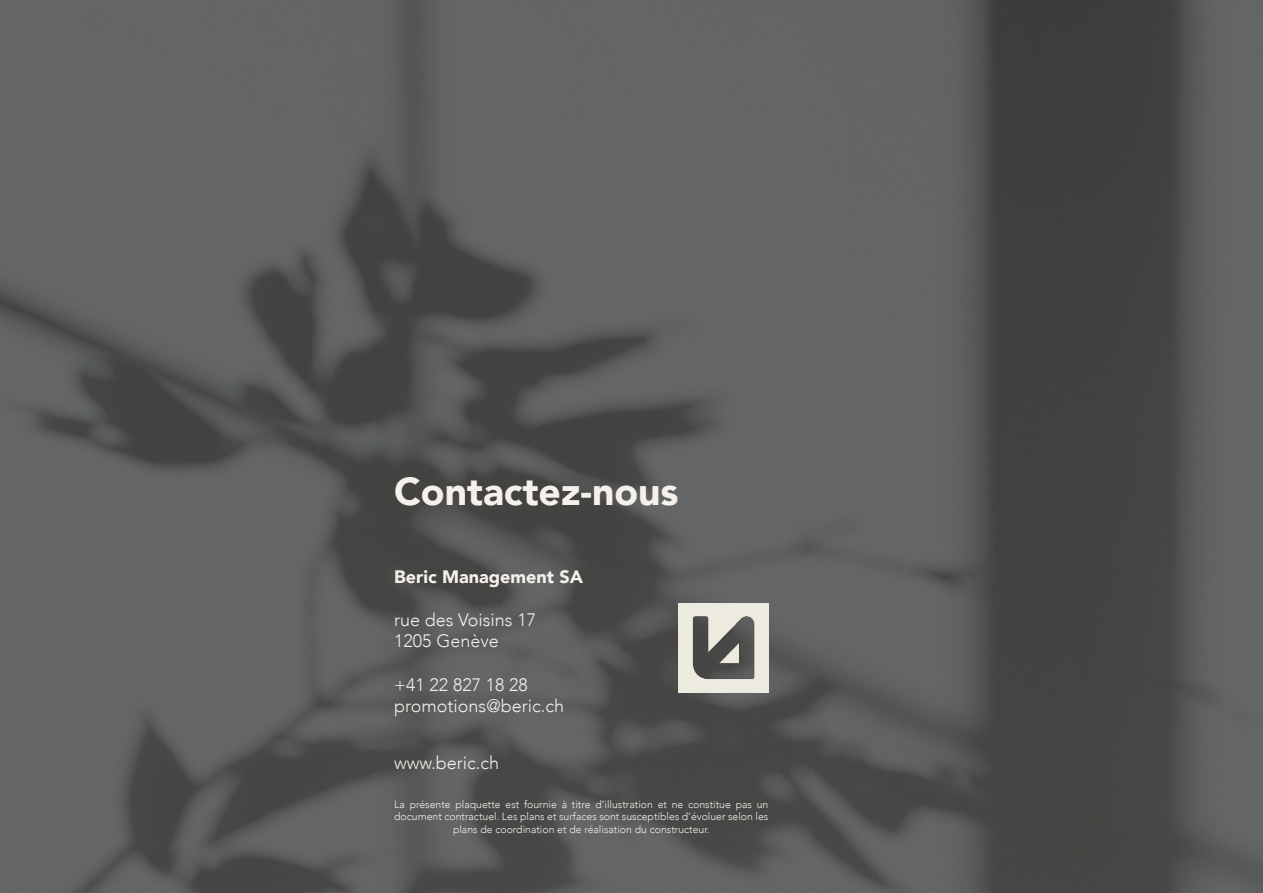
<style>
.page{position:relative;width:1263px;height:893px;background:#fff}
.page>*{position:absolute;margin:0;border:0;box-sizing:border-box;transform-origin:0 0}
.t1{font:900 39px "Avenir";color:#f5f0ea}
.t2{font:300 18px/21.6px "Avenir";color:#f5f0ea}
.t3{font:900 18px "Avenir";color:#f5f0ea}
.t4{font:300 10.5px/12.6px "Avenir";color:#f5f0ea;text-align:center}
</style>
<div class="page">
<img style="left:0;top:0;width:1263px;height:893px">
<img style="left:678px;top:603px;width:90px;height:89px">
<h1 class="t1" style="left:394px;top:458px;width:286px">Contactez-nous</h1>
<h2 class="t3" style="left:394px;top:561px;width:190px">Beric Management SA</h2>
<h2 class="t2" style="left:394px;top:609px;width:143px">rue des Voisins 17<br>1205 Genève</h2>
<h2 class="t2" style="left:394px;top:673px;width:171px">+41 22 827 18 28 promotions@beric.ch</h2>
<h2 class="t2" style="left:394px;top:752px;width:107px">www.beric.ch</h2>
<p class="t4" style="left:394px;top:798px;width:376px">La présente plaquette est fournie à titre d’illustration et ne constitue pas un document contractuel. Les plans et surfaces sont susceptibles d’évoluer selon les plans de coordination et de réalisation du constructeur.</p>
</div>
